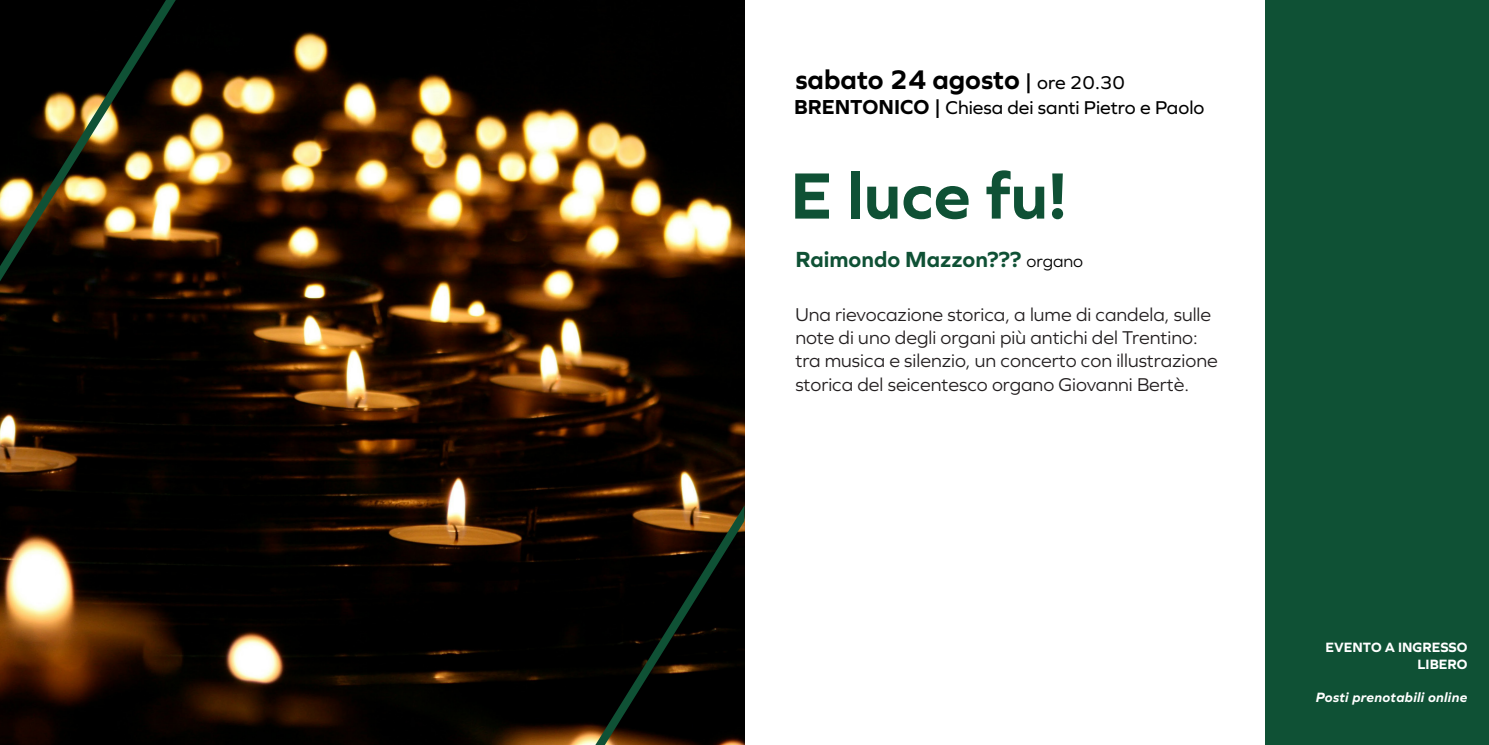
<style>
.page{position:relative;width:1489px;height:745px;background:#fff}
.page>*{position:absolute;margin:0;border:0;box-sizing:border-box;transform-origin:0 0}
.t1{font:700 67.9px "Graphie";color:#0f5135}
.t2{font:700 28px "Graphie";color:#000}
.t3{font:700 22.75px "Graphie";color:#0f5135}
.t4{font:19.25px/23.1px "Graphie";color:#231f20}
.t5{font:19.25px "Graphie";color:#000}
.t6{font:italic 700 14px "Graphie";letter-spacing:.02em;color:#fff}
.t7{font:700 14px/16.8px "Graphie";color:#fff;text-align:right}
.s1{font-size:22.4px}
.s2{font-weight:400;font-size:19.25px}
.s3{font-weight:700;font-size:21px}
.s4{font-weight:400;font-size:17.5px;color:#000}
</style>
<div class="page">
<div style="left:1265px;top:0;width:223px;height:744px;background:#0f5135"></div>
<img style="left:0;top:0;width:744px;height:744px">
<svg style="left:0;top:0;width:176px;height:281px;background:#362c19"></svg>
<svg style="left:595px;top:505px;width:149px;height:239px;background:#110e05"></svg>
<p class="t2" style="left:795px;top:63px;width:331px">sabato 24 agosto <span class="s1">|</span> <span class="s2">ore 20.30</span></p>
<p class="t5" style="left:794px;top:96px;width:412px"><span class="s3">BRENTONICO |</span> Chiesa dei santi Pietro e Paolo</p>
<p class="t1" style="left:790px;top:156px;width:278px">E luce fu!</p>
<p class="t3" style="left:795px;top:246px;width:289px">Raimondo Mazzon??? <span class="s4">organo</span></p>
<p class="t4" style="left:795px;top:302px;width:424px">Una rievocazione storica, a lume di candela, sulle note di uno degli organi più antichi del Trentino: tra musica e silenzio, un concerto con illustrazione storica del seicentesco organo Giovanni Bertè.</p>
<p class="t7" style="left:1325px;top:638px;width:143px">EVENTO A INGRESSO<br>LIBERO</p>
<p class="t6" style="left:1315px;top:688px;width:153px">Posti prenotabili online</p>
</div>
